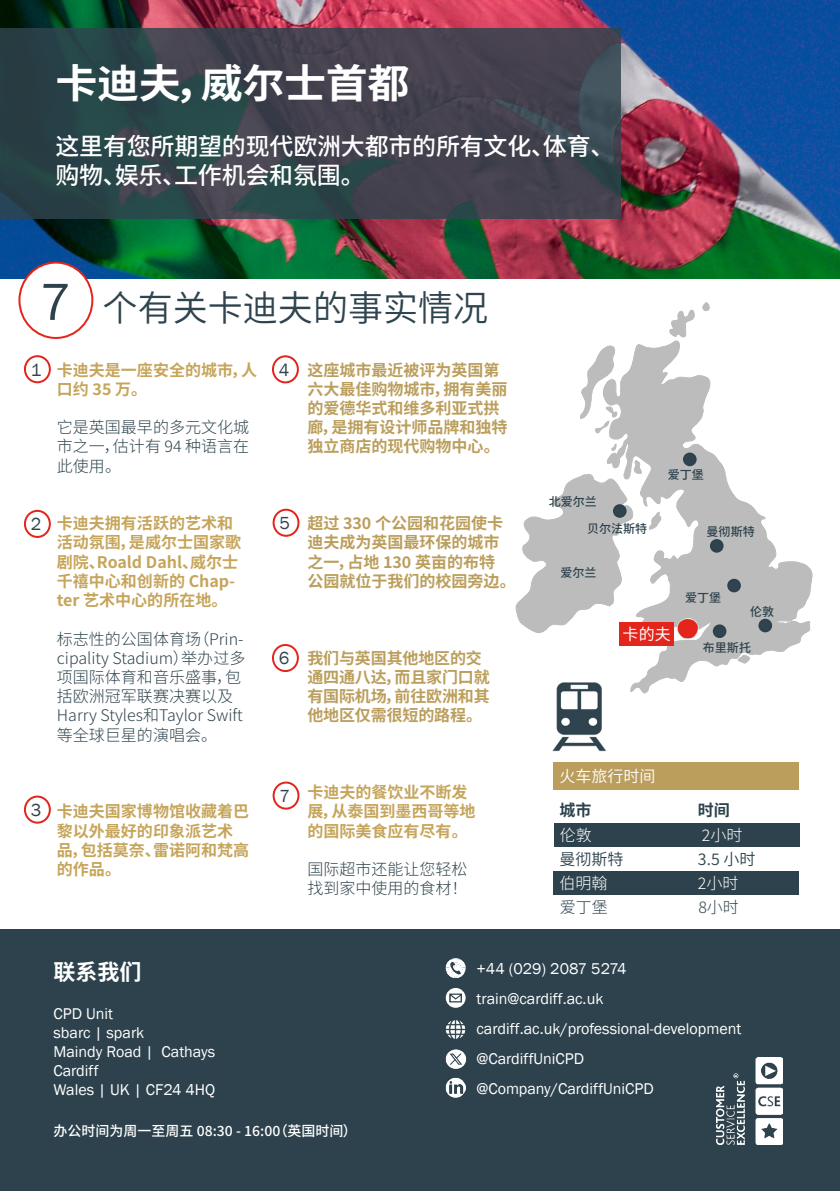
<style>
.page{position:relative;width:840px;height:1191px;background:#fff}
.page>*{position:absolute;margin:0;border:0;box-sizing:border-box;transform-origin:0 0}
.t1{font:54px "Franklin Gothic";color:#2d424d}
.t2{font:700 40px "Source Han Sans SC";letter-spacing:-.01em;color:#fff;scale:1.05 1}
.t3{font:35.8px "Source Han Sans SC";color:#2f444e}
.t4{font:500 24px/28.8px "Source Han Sans SC";letter-spacing:-.01em;color:#fff}
.t5{font:700 22px "Source Han Sans SC";color:#fff}
.t6{font:18px "Franklin Gothic";color:#2f444e}
.t7{font:16px "Franklin Gothic";color:#fff}
.t8{font:700 16px/19.2px "Source Han Sans SC";color:#bb9e5c}
.t9{font:700 16px/19.2px "Source Han Sans SC";color:#c6a55b}
.t10{font:300 16px/19.2px "Source Han Sans SC";color:#2f444e}
.t11{font:300 16px "Source Han Sans SC";color:#fff}
.t12{font:16px "Source Han Sans SC";color:#2f444e}
.t13{font:16px "Source Han Sans SC";color:#fff}
.t14{font:700 16px "Source Han Sans SC";color:#2d424d}
.t15{font:16px "Source Han Sans SC";color:#fff}
.t16{font:500 14px "Source Han Sans SC";color:#fff}
.t17{font:500 12px "Source Han Sans SC";color:#2d424d}
.t18{font:500 12px "Source Han Sans SC";color:#2f444e}
</style>
<div class="page">
<div style="left:24px;top:355px;width:27px;height:28px;border:2px solid #e4251b;border-radius:50%"></div>
<img style="left:0;top:0;width:839px;height:278px">
<div style="left:0;top:929px;width:839px;height:262px;background:#2d424d"></div>
<img style="left:445px;top:958px;width:20px;height:20px">
<img style="left:445px;top:1077px;width:20px;height:20px">
<img style="left:445px;top:1020px;width:20px;height:19px">
<svg style="left:445px;top:988px;width:20px;height:19px"></svg>
<img style="left:515px;top:302px;width:298px;height:392px">
<div style="left:619px;top:622px;width:54px;height:24px;background:#e4251b"></div>
<div style="left:713px;top:625px;width:12px;height:12px;background:#2f444e;border-radius:50%"></div>
<div style="left:712px;top:624px;width:14px;height:14px;border:2px solid #2d424d;border-radius:50%"></div>
<div style="left:759px;top:620px;width:11px;height:11px;background:#2f444e;border-radius:50%"></div>
<div style="left:758px;top:619px;width:13px;height:13px;border:2px solid #2d424d;border-radius:50%"></div>
<div style="left:683px;top:453px;width:12px;height:12px;background:#2f444e;border-radius:50%"></div>
<div style="left:682px;top:452px;width:14px;height:14px;border:2px solid #2d424d;border-radius:50%"></div>
<div style="left:710px;top:540px;width:12px;height:11px;background:#2f444e;border-radius:50%"></div>
<div style="left:709px;top:539px;width:14px;height:13px;border:2px solid #2d424d;border-radius:50%"></div>
<div style="left:727px;top:580px;width:12px;height:11px;background:#2f444e;border-radius:50%"></div>
<div style="left:726px;top:579px;width:14px;height:13px;border:2px solid #2d424d;border-radius:50%"></div>
<div style="left:545px;top:671px;width:67px;height:82px;background:#fff"></div>
<img style="left:552px;top:682px;width:54px;height:70px">
<div style="left:553px;top:762px;width:245px;height:27px;background:#bb9e5c"></div>
<div style="left:554px;top:823px;width:244px;height:24px;background:#2d424d"></div>
<div style="left:553px;top:870px;width:245px;height:24px;background:#2d424d"></div>
<div style="left:613px;top:505px;width:12px;height:12px;background:#2f444e;border-radius:50%"></div>
<div style="left:612px;top:504px;width:14px;height:14px;border:2px solid #2d424d;border-radius:50%"></div>
<div style="left:19px;top:262px;width:73px;height:76px;background:#fff;border-radius:50%"></div>
<div style="left:18px;top:261px;width:75px;height:78px;border:2px solid #e4251b;border-radius:50%"></div>
<svg style="left:0;top:28px;width:620px;height:191px;background:#39434c"></svg>
<div style="left:24px;top:510px;width:27px;height:28px;border:2px solid #e4251b;border-radius:50%"></div>
<div style="left:24px;top:795px;width:27px;height:28px;border:2px solid #e4251b;border-radius:50%"></div>
<div style="left:272px;top:355px;width:27px;height:28px;border:2px solid #e4251b;border-radius:50%"></div>
<div style="left:272px;top:509px;width:27px;height:28px;border:2px solid #e4251b;border-radius:50%"></div>
<div style="left:272px;top:644px;width:27px;height:28px;border:2px solid #e4251b;border-radius:50%"></div>
<div style="left:272px;top:781px;width:27px;height:28px;border:2px solid #e4251b;border-radius:50%"></div>
<img style="left:716px;top:1057px;width:65px;height:87px">
<img style="left:445px;top:1049px;width:22px;height:20px">
<p class="t2" style="left:55px;top:60px;width:338px">卡迪夫，威尔士首都</p>
<p class="t4" style="left:55px;top:132px;width:560px">这里有您所期望的现代欧洲大都市的所有文化、体育、购物、娱乐、工作机会和氛围。</p>
<p class="t1" style="left:40px;top:268px;width:33px">7</p>
<p class="t3" style="left:103px;top:287px;width:387px">个有关卡迪夫的事实情况</p>
<p class="t6" style="left:31px;top:358px;width:12px">1</p>
<p class="t9" style="left:57px;top:360px;width:201px">卡迪夫是一座安全的城市，人口约 35 万。</p>
<p class="t10" style="left:57px;top:418px;width:194px;text-align:justify">它是英国最早的多元文化城市之一，估计有 94 种语言在此使用。</p>
<p class="t6" style="left:278px;top:358px;width:12px">4</p>
<p class="t8" style="left:307px;top:360px;width:202px">这座城市最近被评为英国第六大最佳购物城市，拥有美丽的爱德华式和维多利亚式拱廊，是拥有设计师品牌和独特独立商店的现代购物中心。</p>
<p class="t6" style="left:31px;top:513px;width:12px">2</p>
<p class="t9" style="left:57px;top:514px;width:185px">卡迪夫拥有活跃的艺术和活动氛围，是威尔士国家歌剧院、Roald Dahl、威尔士千禧中心和创新的 Chap&shy;ter 艺术中心的所在地。</p>
<p class="t10" style="left:57px;top:629px;width:190px">标志性的公国体育场（Prin&shy;cipality Stadium）举办过多项国际体育和音乐盛事，包括欧洲冠军联赛决赛以及<br>Harry Styles和Taylor Swift等全球巨星的演唱会。</p>
<p class="t6" style="left:279px;top:512px;width:12px">5</p>
<p class="t8" style="left:307px;top:514px;width:210px">超过 330 个公园和花园使卡迪夫成为英国最环保的城市之一，占地 130 英亩的布特<br>公园就位于我们的校园旁边。</p>
<p class="t6" style="left:278px;top:647px;width:12px">6</p>
<p class="t8" style="left:307px;top:648px;width:184px">我们与英国其他地区的交通四通八达，而且家门口就有国际机场，前往欧洲和其他地区仅需很短的路程。</p>
<p class="t6" style="left:31px;top:798px;width:12px">3</p>
<p class="t9" style="left:57px;top:802px;width:193px">卡迪夫国家博物馆收藏着巴黎以外最好的印象派艺术品，包括莫奈、雷诺阿和梵高的作品。</p>
<p class="t6" style="left:279px;top:784px;width:12px">7</p>
<p class="t9" style="left:307px;top:783px;width:169px">卡迪夫的餐饮业不断发展，从泰国到墨西哥等地的国际美食应有尽有。</p>
<p class="t10" style="left:307px;top:860px;width:161px">国际超市还能让您轻松找到家中使用的食材！</p>
<p class="t17" style="left:548px;top:495px;width:49px">北爱尔兰</p>
<p class="t17" style="left:587px;top:522px;width:61px">贝尔法斯特</p>
<p class="t17" style="left:560px;top:566px;width:37px">爱尔兰</p>
<p class="t17" style="left:667px;top:467px;width:37px">爱丁堡</p>
<p class="t17" style="left:706px;top:525px;width:49px">曼彻斯特</p>
<p class="t15" style="left:622px;top:625px;width:49px">卡的夫</p>
<p class="t18" style="left:684px;top:591px;width:37px">爱丁堡</p>
<p class="t17" style="left:702px;top:641px;width:49px">布里斯托</p>
<p class="t17" style="left:749px;top:605px;width:25px">伦敦</p>
<p class="t13" style="left:559px;top:767px;width:97px">火车旅行时间</p>
<p class="t14" style="left:559px;top:800px;width:33px">城市</p>
<p class="t14" style="left:697px;top:800px;width:33px">时间</p>
<p class="t11" style="left:559px;top:826px;width:33px">伦敦</p>
<p class="t11" style="left:701px;top:826px;width:42px">2小时</p>
<p class="t12" style="left:559px;top:850px;width:65px">曼彻斯特</p>
<p class="t12" style="left:697px;top:850px;width:59px">3.5 小时</p>
<p class="t11" style="left:559px;top:874px;width:49px">伯明翰</p>
<p class="t11" style="left:697px;top:874px;width:42px">2小时</p>
<p class="t10" style="left:559px;top:898px;width:49px">爱丁堡</p>
<p class="t10" style="left:698px;top:898px;width:42px">8小时</p>
<p class="t5" style="left:53px;top:959px;width:90px">联系我们</p>
<p class="t7" style="left:53px;top:1003px;width:61px">CPD Unit</p>
<p class="t7" style="left:53px;top:1022px;width:92px">sbarc | spark</p>
<p class="t7" style="left:53px;top:1041px;width:163px">Maindy Road | Cathays</p>
<p class="t7" style="left:53px;top:1061px;width:47px">Cardiff</p>
<p class="t7" style="left:53px;top:1080px;width:163px">Wales | UK | CF24 4HQ</p>
<p class="t16" style="left:53px;top:1122px;width:305px">办公时间为周一至周五 08:30 - 16:00（英国时间）</p>
<p class="t7" style="left:476px;top:958px;width:151px">+44 (029) 2087 5274</p>
<p class="t7" style="left:476px;top:988px;width:128px">train@cardiff.ac.uk</p>
<p class="t7" style="left:476px;top:1018px;width:266px">cardiff.ac.uk/professional-development</p>
<p class="t7" style="left:476px;top:1048px;width:109px">@CardiffUniCPD</p>
<p class="t7" style="left:476px;top:1078px;width:179px">@Company/CardiffUniCPD</p>
</div>
